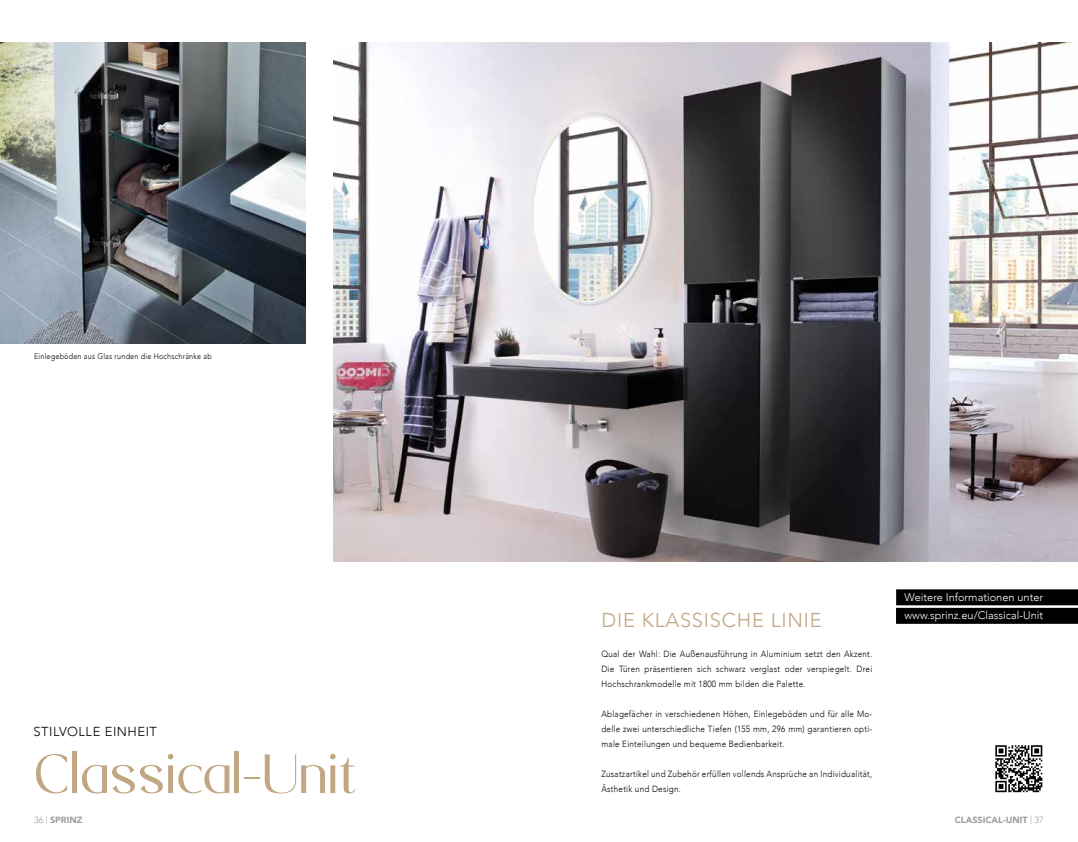
<style>
.page{position:relative;width:1078px;height:842px;background:#fff}
.page>*{position:absolute;margin:0;border:0;box-sizing:border-box;transform-origin:0 0}
.t1{font:55px "Fondest";color:#c0a682}
.t2{font:300 20px "Avenir";letter-spacing:.04em;color:#c0a682}
.t3{font:300 13px "Avenir";letter-spacing:.04em;color:#000}
.t4{font:300 11px/18.5px "Avenir";color:#fff}
.t5{font:300 9px/15px "Avenir";letter-spacing:.03em;color:#000;text-align:justify;scale:.9 1}
.t6{font:900 9px "Avenir";color:#9c9e9f}
.t7{font:300 8px "Avenir";letter-spacing:.03em;color:#000;scale:.9 1}
.s1{font-weight:300}
</style>
<div class="page">
<img style="left:0;top:43px;width:305px;height:300px">
<img style="left:333px;top:43px;width:744px;height:518px">
<svg style="left:995px;top:745px;width:48px;height:48px"></svg>
<svg style="left:995px;top:745px;width:47px;height:47px"></svg>
<div style="left:895px;top:589px;width:182px;height:16px;background:#000"></div>
<div style="left:895px;top:608px;width:182px;height:16px;background:#000"></div>
<p class="t7" style="left:34px;top:352px;width:199px">Einlegeböden aus Glas runden die Hochschränke ab</p>
<h3 class="t3" style="left:34px;top:724px;width:125px">STILVOLLE EINHEIT</h3>
<h1 class="t1" style="left:34px;top:745px;width:326px">Classical-Unit</h1>
<p class="t6" style="left:34px;top:812px;width:50px"><span class="s1">36 |</span> SPRINZ</p>
<h2 class="t2" style="left:601px;top:608px;width:222px">DIE KLASSISCHE LINIE</h2>
<p class="t5" style="left:601px;top:646px;width:302px">Qual der Wahl: Die Außenausführung in Aluminium setzt den Akzent.<br>Die Türen präsentieren sich schwarz verglast oder verspiegelt. Drei Hochschrankmodelle mit 1800 mm bilden die Palette.</p>
<p class="t5" style="left:601px;top:706px;width:302px">Ablagefächer in verschiedenen Höhen, Einlegeböden und für alle Mo&shy;delle zwei unterschiedliche Tiefen (155 mm, 296 mm) garantieren opti&shy;male Einteilungen und bequeme Bedienbarkeit.</p>
<p class="t5" style="left:601px;top:766px;width:302px">Zusatzartikel und Zubehör erfüllen vollends Ansprüche an Individualität,<br>Ästhetik und Design.</p>
<p class="t4" style="left:904px;top:588px;width:140px">Weitere Informationen unter www.sprinz.eu/Classical-Unit</p>
<p class="t6" style="left:954px;top:812px;width:91px">CLASSICAL-UNIT <span class="s1">| 37</span></p>
</div>
